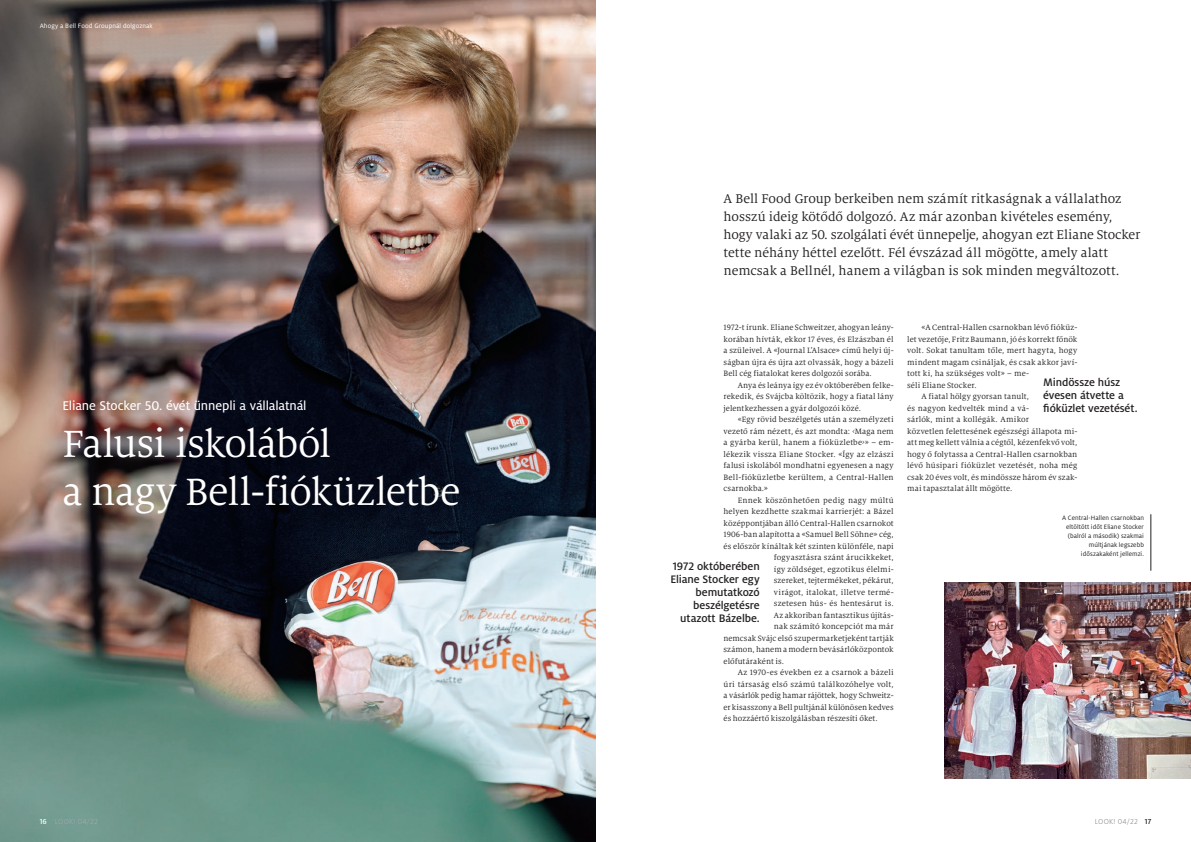
<style>
.page{position:relative;width:1191px;height:842px;background:#fff}
.page>*{position:absolute;margin:0;border:0;box-sizing:border-box;transform-origin:0 0}
.t1{font:42px/48px "Milo Serif Pro";letter-spacing:-.02em;color:#fff}
.t2{font:14px/18px "Milo Serif Pro";color:#231f20}
.t3{font:14px "Milo Pro Text";letter-spacing:-.005em;color:#fff}
.t4{font:500 12px/13px "Milo Pro";letter-spacing:-.005em;color:#231f20}
.t5{font:8.5px/11.5px "Milo Serif Pro";letter-spacing:.015em;color:#231f20;text-align:justify}
.t6{font:300 8px "Milo Pro";letter-spacing:.03em;color:#a8a9ad}
.t7{font:300 8px "Milo Pro";letter-spacing:.03em;color:#808285}
.t8{font:7px/9px "Milo Pro";letter-spacing:.01em;color:#231f20;text-align:right}
.t9{font:7px "Milo Pro";letter-spacing:.02em;color:#fff}
.s1{font-style:italic}
.s2{font-weight:500;color:#fff}
.s3{font-weight:500;color:#231f20}
</style>
<div class="page">
<img style="left:0;top:0;width:595px;height:842px">
<img style="left:944px;top:582px;width:247px;height:196px">
<hr style="left:1150px;top:514px;width:1px;height:57px;background:#231f20">
<p class="t9" style="left:40px;top:22px;width:114px">Ahogy a Bell Food Groupnál dolgoznak</p>
<h2 class="t3" style="left:62px;top:397px;width:246px">Eliane Stocker 50. évét ünnepli a vállalatnál</h2>
<h1 class="t1" style="left:62px;top:420px;width:399px">Falusi iskolából<br>a nagy Bell-fióküzletbe</h1>
<p class="t2" style="left:723px;top:190px;width:418px">A Bell Food Group berkeiben nem számít ritkaságnak a vállalathoz hosszú ideig kötődő dolgozó. Az már azonban kivételes esemény, hogy valaki az 50. szolgálati évét ünnepelje, ahogyan ezt Eliane Stocker tette néhány héttel ezelőtt. Fél évszázad áll mögötte, amely alatt nemcsak a Bellnél, hanem a világban is sok minden megváltozott.</p>
<p class="t5" style="left:723px;top:322px;width:172px">1972-t írunk. Eliane Schweitzer, ahogyan leány&shy;korában hívták, ekkor 17 éves, és Elzászban él a szüleivel. A «Journal LʼAlsace» című helyi új&shy;ságban újra és újra azt olvassák, hogy a bázeli Bell cég fiatalokat keres dolgozói sorába.</p>
<p class="t5" style="left:723px;top:379px;width:172px;text-indent:14px">Anya és leánya így ez év októberében felke&shy;rekedik, és Svájcba költözik, hogy a fiatal lány jelentkezhessen a gyár dolgozói közé.</p>
<p class="t5" style="left:723px;top:414px;width:172px;text-indent:14px">«Egy rövid beszélgetés után a személyzeti vezető rám nézett, és azt mondta: <span class="s1">‹</span>Maga nem a gyárba kerül, hanem a fióküzletbe<span class="s1">›</span>» – em&shy;lékezik vissza Eliane Stocker. «Így az elzászi falusi iskolából mondhatni egyenesen a nagy Bell-fióküzletbe kerültem, a Central-Hallen csarnokba.»</p>
<p class="t5" style="left:737px;top:494px;width:157px">Ennek köszönhetően pedig nagy múltú</p>
<p class="t5" style="left:723px;top:506px;width:172px">helyen kezdhette szakmai karrierjét: a Bázel</p>
<p class="t5" style="left:723px;top:517px;width:172px">középpontjában álló Central-Hallen csarnokot</p>
<p class="t5" style="left:723px;top:529px;width:172px">1906-ban alapította a «Samuel Bell Söhne» cég,</p>
<p class="t5" style="left:723px;top:540px;width:172px">és először kínáltak két szinten különféle, napi</p>
<p class="t5" style="left:774px;top:552px;width:121px">fogyasztásra szánt árucikkeket,</p>
<p class="t5" style="left:774px;top:563px;width:121px">így zöldséget, egzotikus élelmi-</p>
<p class="t5" style="left:774px;top:575px;width:121px">szereket, tejtermékeket, pékárut,</p>
<p class="t5" style="left:774px;top:586px;width:121px">virágot, italokat, illetve termé-</p>
<p class="t5" style="left:774px;top:598px;width:121px">szetesen hús- és hentesárut is.</p>
<p class="t5" style="left:774px;top:609px;width:121px">Az akkoriban fantasztikus újítás-</p>
<p class="t5" style="left:774px;top:621px;width:121px">nak számító koncepciót ma már</p>
<p class="t5" style="left:723px;top:632px;width:172px">nemcsak Svájc első szupermarketjeként tartják</p>
<p class="t5" style="left:723px;top:644px;width:172px">számon, hanem a modern bevásárlóközpontok</p>
<p class="t5" style="left:723px;top:655px;width:62px">előfutáraként is.</p>
<p class="t5" style="left:737px;top:667px;width:157px">Az 1970-es években ez a csarnok a bázeli</p>
<p class="t5" style="left:723px;top:678px;width:172px">úri társaság első számú találkozóhelye volt,</p>
<p class="t5" style="left:723px;top:690px;width:172px">a vásárlók pedig hamar rájöttek, hogy Schweitz-</p>
<p class="t5" style="left:723px;top:701px;width:172px">er kisasszony a Bell pultjánál különösen kedves</p>
<p class="t5" style="left:723px;top:713px;width:156px">és hozzáértő kiszolgálásban részesíti őket.</p>
<h3 class="t4" style="left:670px;top:560px;width:91px;text-align:right">1972 októberében<br>Eliane Stocker egy bemutatkozó beszélgetésre utazott Bázelbe.</h3>
<p class="t5" style="left:921px;top:322px;width:157px">«A Central-Hallen csarnokban lévő fióküz-</p>
<p class="t5" style="left:907px;top:333px;width:172px">let vezetője, Fritz Baumann, jó és korrekt főnök</p>
<p class="t5" style="left:907px;top:345px;width:172px">volt. Sokat tanultam tőle, mert hagyta, hogy</p>
<p class="t5" style="left:907px;top:356px;width:172px">mindent magam csináljak, és csak akkor javí-</p>
<p class="t5" style="left:907px;top:368px;width:123px">tott ki, ha szükséges volt» – me-</p>
<p class="t5" style="left:907px;top:379px;width:71px">séli Eliane Stocker.</p>
<p class="t5" style="left:921px;top:391px;width:109px">A fiatal hölgy gyorsan tanult,</p>
<p class="t5" style="left:907px;top:402px;width:123px">és nagyon kedvelték mind a vá-</p>
<p class="t5" style="left:907px;top:414px;width:123px">sárlók, mint a kollégák. Amikor</p>
<p class="t5" style="left:907px;top:425px;width:172px">közvetlen felettesének egészségi állapota mi-</p>
<p class="t5" style="left:907px;top:437px;width:172px">att meg kellett válnia a cégtől, kézenfekvő volt,</p>
<p class="t5" style="left:907px;top:448px;width:172px">hogy ő folytassa a Central-Hallen csarnokban</p>
<p class="t5" style="left:907px;top:460px;width:172px">lévő húsipari fióküzlet vezetését, noha még</p>
<p class="t5" style="left:907px;top:471px;width:172px">csak 20 éves volt, és mindössze három év szak-</p>
<p class="t5" style="left:907px;top:483px;width:107px">mai tapasztalat állt mögötte.</p>
<h3 class="t4" style="left:1043px;top:376px;width:96px">Mindössze húsz évesen átvette a fióküzlet vezetését.</h3>
<p class="t8" style="left:1062px;top:513px;width:83px">A Central-Hallen csarnokban eltöltött időt Eliane Stocker (balról a második) szakmai múltjának legszebb időszakaként jellemzi.</p>
<p class="t6" style="left:40px;top:817px;width:60px"><span class="s2">16</span> LOOK! 04/22</p>
<p class="t7" style="left:1094px;top:817px;width:58px">LOOK! 04/22 <span class="s3">17</span></p>
</div>
